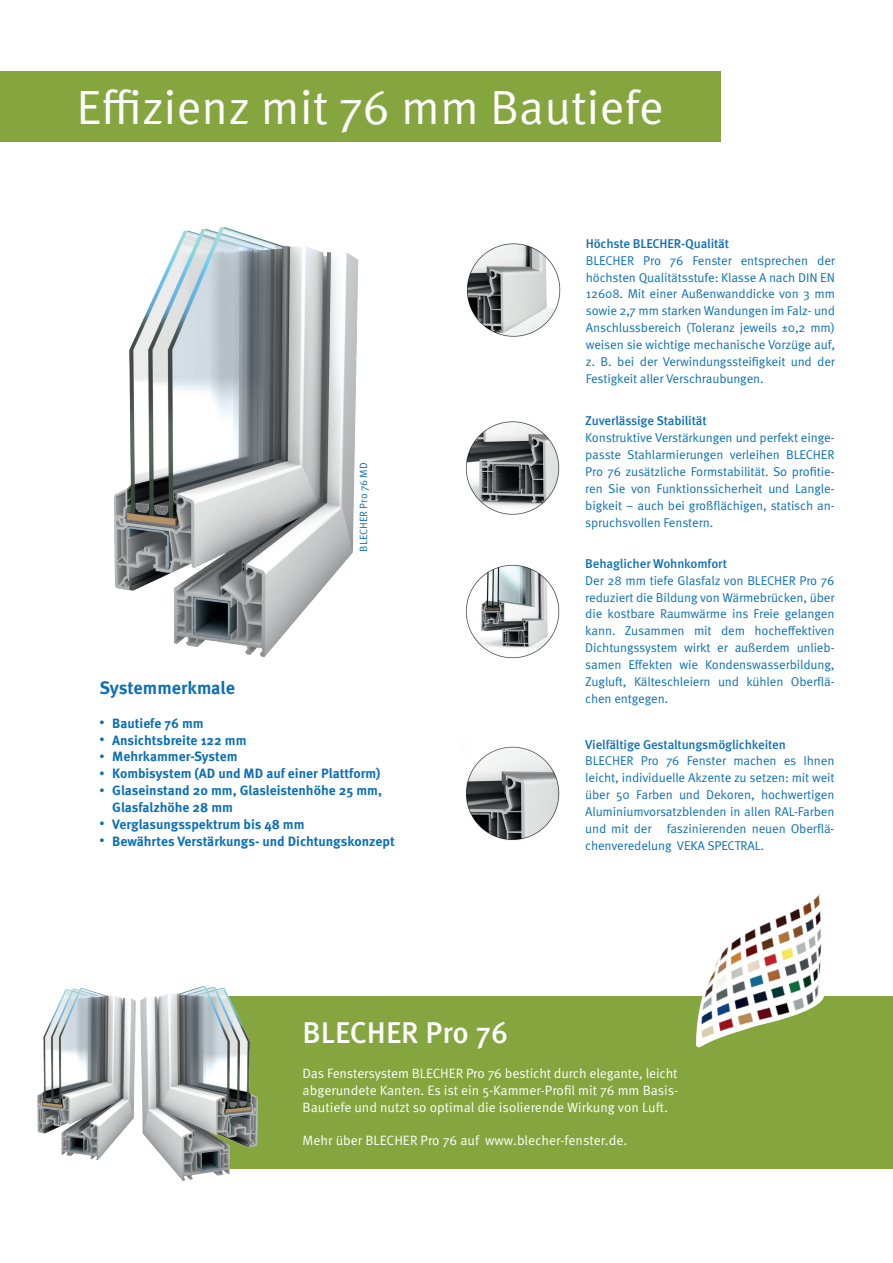
<style>
.page{position:relative;width:893px;height:1263px;background:#fff}
.page>*{position:absolute;margin:0;border:0;box-sizing:border-box;transform-origin:0 0}
.t1{font:48px "Meta OT Norm";color:#fff}
.t2{font:500 30px "Meta OT";color:#fff}
.t3{font:700 18px "Meta OT";color:#0c6fb8}
.t4{font:700 13.5px/16.8px "Meta OT";color:#0c6fb8}
.t5{font:13.5px/16.8px "Meta OT Norm";color:#fff;text-align:justify}
.t6{font:12.75px/17px "Meta OT Norm";letter-spacing:-.01em;color:#0c6fb8;text-align:justify}
.t7{font:500 12.75px "Meta OT";letter-spacing:-.01em;color:#0c6fb8}
.t8{font:10.5px "Meta OT Norm";color:#0c6fb8}
.s1{font-size:10.5px}
</style>
<div class="page">
<div style="left:0;top:71px;width:720px;height:70px;background:#85a63f"></div>
<div style="left:176px;top:996px;width:717px;height:172px;background:#85a63f"></div>
<img style="left:696px;top:894px;width:128px;height:154px">
<img style="left:144px;top:986px;width:125px;height:195px">
<img style="left:113px;top:227px;width:246px;height:430px">
<img style="left:466px;top:243px;width:95px;height:94px">
<img style="left:466px;top:421px;width:94px;height:94px">
<img style="left:466px;top:564px;width:94px;height:95px">
<img style="left:465px;top:746px;width:95px;height:94px">
<img style="left:37px;top:988px;width:107px;height:172px">
<h1 class="t1" style="left:77px;top:78px;width:589px">Effizienz mit 76 mm Bautiefe</h1>
<p class="t8" style="left:357px;top:551px;width:91px;rotate:-90deg">BLECHER Pro 76 MD</p>
<h3 class="t3" style="left:99px;top:676px;width:137px">Systemmerkmale</h3>
<p class="t4" style="left:99px;top:715px;width:106px"><span class="s1">•</span> Bautiefe 76 mm</p>
<p class="t4" style="left:99px;top:732px;width:148px"><span class="s1">•</span> Ansichtsbreite 122 mm</p>
<p class="t4" style="left:99px;top:748px;width:140px"><span class="s1">•</span> Mehrkammer-System</p>
<p class="t4" style="left:99px;top:765px;width:283px"><span class="s1">•</span> Kombisystem (AD und MD auf einer Plattform)</p>
<p class="t4" style="left:112px;top:782px;width:271px;text-indent:-13px"><span class="s1">•</span> Glaseinstand 20 mm, Glasleistenhöhe 25 mm,<br>Glasfalzhöhe 28 mm</p>
<p class="t4" style="left:99px;top:816px;width:207px"><span class="s1">•</span> Verglasungsspektrum bis 48 mm</p>
<p class="t4" style="left:99px;top:833px;width:297px"><span class="s1">•</span> Bewährtes Verstärkungs- und Dichtungskonzept</p>
<p class="t7" style="left:586px;top:235px;width:145px">Höchste BLECHER-Qualität</p>
<p class="t6" style="left:586px;top:252px;width:251px">BLECHER Pro 76 Fenster entsprechen der höchsten Qualitätsstufe: Klasse A nach DIN EN 12608. Mit einer Außenwanddicke von 3 mm sowie 2,7 mm starken Wandungen im Falz- und Anschlussbereich (Toleranz jeweils ±0,2 mm) weisen sie wichtige mechanische Vorzüge auf, z. B. bei der Verwindungssteifigkeit und der Festigkeit aller Verschraubungen.</p>
<p class="t7" style="left:585px;top:413px;width:123px">Zuverlässige Stabilität</p>
<p class="t6" style="left:585px;top:429px;width:251px">Konstruktive Verstärkungen und perfekt einge&shy;passte Stahlarmierungen verleihen BLECHER Pro 76 zusätzliche Formstabilität. So profitie&shy;ren Sie von Funktionssicherheit und Langle&shy;bigkeit – auch bei großflächigen, statisch an&shy;spruchsvollen Fenstern.</p>
<p class="t7" style="left:585px;top:555px;width:143px">Behaglicher Wohnkomfort</p>
<p class="t6" style="left:585px;top:572px;width:251px">Der 28 mm tiefe Glasfalz von BLECHER Pro 76 reduziert die Bildung von Wärmebrücken, über die kostbare Raumwärme ins Freie gelangen kann. Zusammen mit dem hocheffektiven Dichtungssystem wirkt er außerdem unlieb&shy;samen Effekten wie Kondenswasserbildung, Zugluft, Kälteschleiern und kühlen Oberflä&shy;chen entgegen.</p>
<p class="t7" style="left:585px;top:736px;width:202px">Vielfältige Gestaltungsmöglichkeiten</p>
<p class="t6" style="left:585px;top:753px;width:251px">BLECHER Pro 76 Fenster machen es Ihnen leicht, individuelle Akzente zu setzen: mit weit über 50 Farben und Dekoren, hochwertigen Aluminiumvorsatzblenden in allen RAL-Farben und mit der faszinierenden neuen Oberflä&shy;chenveredelung VEKA SPECTRAL.</p>
<h2 class="t2" style="left:303px;top:1014px;width:207px">BLECHER Pro 76</h2>
<p class="t5" style="left:303px;top:1065px;width:377px">Das Fenstersystem BLECHER Pro 76 besticht durch elegante, leicht abgerundete Kanten. Es ist ein 5-Kammer-Profil mit 76 mm Basis-Bautiefe und nutzt so optimal die isolierende Wirkung von Luft.</p>
<p class="t5" style="left:303px;top:1132px;width:326px">Mehr über BLECHER Pro 76 auf www.blecher-fenster.de.</p>
</div>
